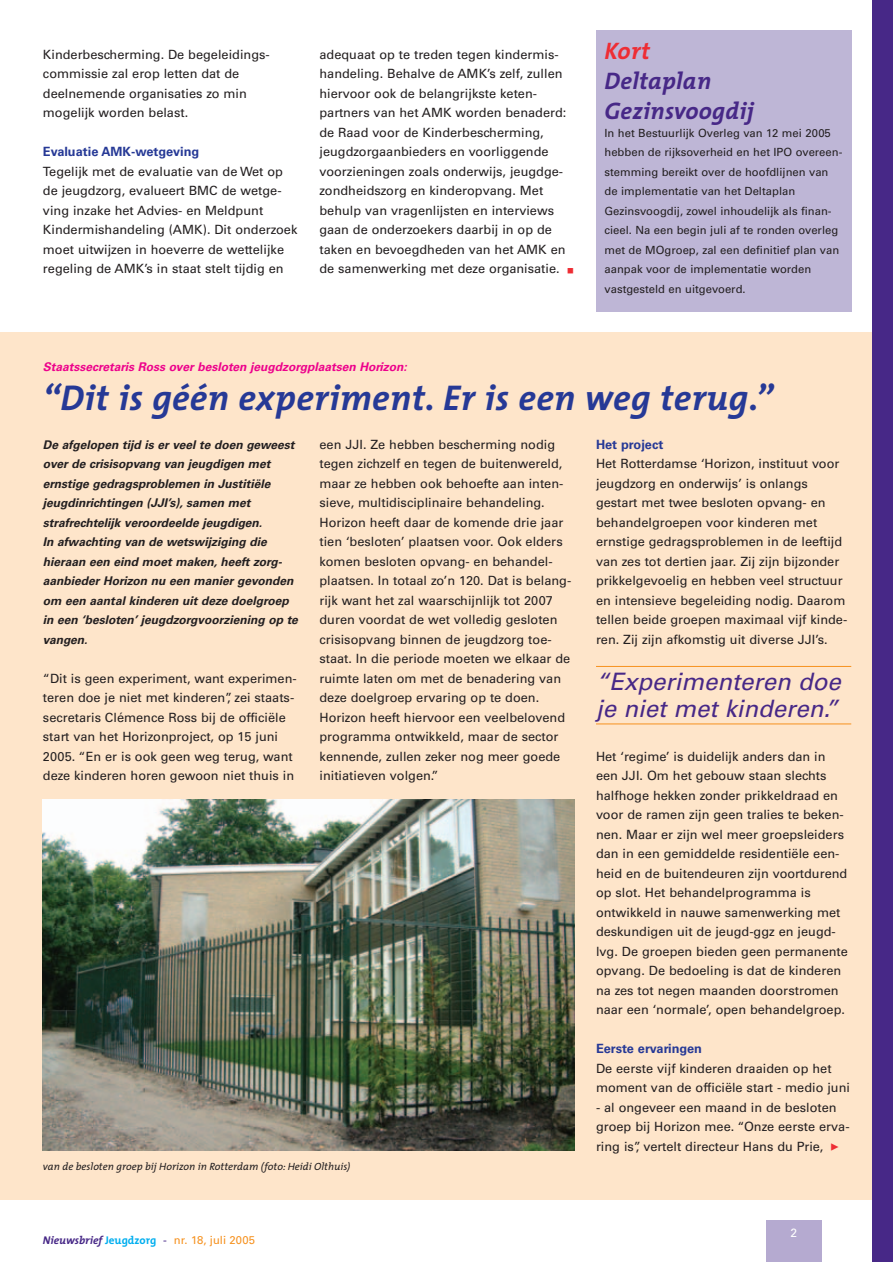
<style>
.page{position:relative;width:893px;height:1262px;background:#fff}
.page>*{position:absolute;margin:0;border:0;box-sizing:border-box;transform-origin:0 0}
.t1{font:italic 700 36px "The Mix";letter-spacing:.01em;color:#263996}
.t2{font:italic 24px/27px "Univers";color:#472887}
.t3{font:italic 700 24px/30px "The Mix";letter-spacing:.01em;color:#472887}
.t4{font:italic 700 24px "The Mix";color:#ee2d34}
.t5{font:12.75px/19.5px "Univers";color:#231f20}
.t6{font:700 12.75px "Univers";color:#263996}
.t7{font:italic 700 12px/19.5px "Univers";color:#231f20}
.t8{font:italic 700 12px "Univers";color:#ed028c}
.t9{font:12px "Univers";color:#fff}
.t10{font:11.25px/19.5px "Univers";color:#231f20}
.t11{font:11.25px "Univers";color:#f6911e}
.t12{font:italic 10.5px "The Mix";color:#231f20}
.s1{font-family:"Universal Newswith Comm Pi";font-size:6.75px;color:#ee2d34}
.s2{font-family:"The Mix";font-weight:700;font-style:italic;color:#472887}
.s3{font-family:"The Mix";font-weight:700;color:#00aeef}
.s4{color:#472887}
</style>
<div class="page">
<div style="left:0;top:332px;width:892px;height:867px;background:#fee5ca"></div>
<div style="left:766px;top:1220px;width:55px;height:42px;background:#b5aad0"></div>
<div style="left:872px;top:0;width:20px;height:1262px;background:#472887"></div>
<hr style="left:596px;top:666px;width:255px;height:1px;background:#f6911e">
<hr style="left:596px;top:723px;width:255px;height:1px;background:#f6911e">
<img style="left:43px;top:800px;width:531px;height:350px">
<div style="left:596px;top:31px;width:255px;height:281px;background:#beb6d6"></div>
<p class="t5" style="left:43px;top:45px;width:228px">Kinderbescherming. De begeleidings&shy;commissie zal erop letten dat de deelnemende organisaties zo min mogelijk worden belast.</p>
<p class="t6" style="left:43px;top:147px;width:158px">Evaluatie AMK-wetgeving</p>
<p class="t5" style="left:43px;top:162px;width:256px">Tegelijk met de evaluatie van de Wet op de jeugdzorg, evalueert BMC de wetge&shy;ving inzake het Advies- en Meldpunt Kindermishandeling (AMK). Dit onderzoek moet uitwijzen in hoeverre de wettelijke regeling de AMK’s in staat stelt tijdig en</p>
<p class="t5" style="left:319px;top:45px;width:255px">adequaat op te treden tegen kindermis&shy;handeling. Behalve de AMK’s zelf, zullen hiervoor ook de belangrijkste keten&shy;partners van het AMK worden benaderd: de Raad voor de Kinderbescherming, jeugdzorgaanbieders en voorliggende voorzieningen zoals onderwijs, jeugdge&shy;zondheidszorg en kinderopvang. Met behulp van vragenlijsten en interviews gaan de onderzoekers daarbij in op de taken en bevoegdheden van het AMK en de samenwerking met deze organisatie. <span class="s1">-</span></p>
<h2 class="t4" style="left:604px;top:40px;width:47px">Kort</h2>
<h2 class="t3" style="left:604px;top:67px;width:151px">Deltaplan<br>Gezinsvoogdij</h2>
<p class="t10" style="left:604px;top:124px;width:239px">In het Bestuurlijk Overleg van 12 mei 2005 hebben de rijksoverheid en het IPO overeen&shy;stemming bereikt over de hoofdlijnen van de implementatie van het Deltaplan Gezinsvoogdij, zowel inhoudelijk als finan&shy;cieel. Na een begin juli af te ronden overleg met de MOgroep, zal een definitief plan van aanpak voor de implementatie worden vastgesteld en uitgevoerd.</p>
<p class="t8" style="left:43px;top:362px;width:365px">Staatssecretaris Ross over besloten jeugdzorgplaatsen Horizon:</p>
<h1 class="t1" style="left:43px;top:382px;width:731px">“Dit is géén experiment. Er is een weg terug.”</h1>
<p class="t7" style="left:43px;top:436px;width:256px">De afgelopen tijd is er veel te doen geweest over de crisisopvang van jeugdigen met ernstige gedragsproblemen in Justitiële jeugdinrichtingen (JJI’s), samen met strafrechtelijk veroordeelde jeugdigen.<br>In afwachting van de wetswijziging die hieraan een eind moet maken, heeft zorg&shy;aanbieder Horizon nu een manier gevonden om een aantal kinderen uit deze doelgroep in een ‘besloten’ jeugdzorgvoorziening op te vangen.</p>
<p class="t5" style="left:43px;top:669px;width:255px">“Dit is geen experiment, want experimen&shy;teren doe je niet met kinderen”, zei staats&shy;secretaris Clémence Ross bij de officiële start van het Horizonproject, op 15 juni 2005. “En er is ook geen weg terug, want deze kinderen horen gewoon niet thuis in</p>
<p class="t5" style="left:319px;top:435px;width:253px">een JJI. Ze hebben bescherming nodig tegen zichzelf en tegen de buitenwereld, maar ze hebben ook behoefte aan inten&shy;sieve, multidisciplinaire behandeling.<br>Horizon heeft daar de komende drie jaar tien ‘besloten’ plaatsen voor. Ook elders komen besloten opvang- en behandel&shy;plaatsen. In totaal zo’n 120. Dat is belang&shy;rijk want het zal waarschijnlijk tot 2007 duren voordat de wet volledig gesloten crisisopvang binnen de jeugdzorg toe&shy;staat. In die periode moeten we elkaar de ruimte laten om met de benadering van deze doelgroep ervaring op te doen.<br>Horizon heeft hiervoor een veelbelovend programma ontwikkeld, maar de sector kennende, zullen zeker nog meer goede initiatieven volgen.”</p>
<p class="t12" style="left:43px;top:1161px;width:309px">van de besloten groep bij Horizon in Rotterdam (foto: Heidi Olthuis)</p>
<p class="t11" style="left:43px;top:1236px;width:214px"><span class="s2">Nieuwsbrief</span> <span class="s3">Jeugdzorg</span> <span class="s4">-</span> nr. 18, juli 2005</p>
<p class="t6" style="left:596px;top:439px;width:69px">Het project</p>
<p class="t5" style="left:596px;top:455px;width:253px">Het Rotterdamse ‘Horizon, instituut voor jeugdzorg en onderwijs’ is onlangs gestart met twee besloten opvang- en behandelgroepen voor kinderen met ernstige gedragsproblemen in de leeftijd van zes tot dertien jaar. Zij zijn bijzonder prikkelgevoelig en hebben veel structuur en intensieve begeleiding nodig. Daarom tellen beide groepen maximaal vijf kinde&shy;ren. Zij zijn afkomstig uit diverse JJI’s.</p>
<h2 class="t2" style="left:596px;top:670px;width:246px">“Experimenteren doe je niet met kinderen.”</h2>
<p class="t5" style="left:596px;top:747px;width:253px">Het ‘regime’ is duidelijk anders dan in een JJI. Om het gebouw staan slechts halfhoge hekken zonder prikkeldraad en voor de ramen zijn geen tralies te beken&shy;nen. Maar er zijn wel meer groepsleiders dan in een gemiddelde residentiële een&shy;heid en de buitendeuren zijn voortdurend op slot. Het behandelprogramma is ontwikkeld in nauwe samenwerking met deskundigen uit de jeugd-ggz en jeugd&shy;lvg. De groepen bieden geen permanente opvang. De bedoeling is dat de kinderen na zes tot negen maanden doorstromen naar een ‘normale’, open behandelgroep.</p>
<p class="t6" style="left:596px;top:1044px;width:107px">Eerste ervaringen</p>
<p class="t5" style="left:596px;top:1059px;width:255px">De eerste vijf kinderen draaiden op het moment van de officiële start - medio juni</p>
<p class="t5" style="left:596px;top:1098px;width:255px">- al ongeveer een maand in de besloten groep bij Horizon mee. “Onze eerste erva&shy;ring is”, vertelt directeur Hans du Prie,</p>
<p class="t9" style="left:790px;top:1228px;width:8px">2</p>
</div>
